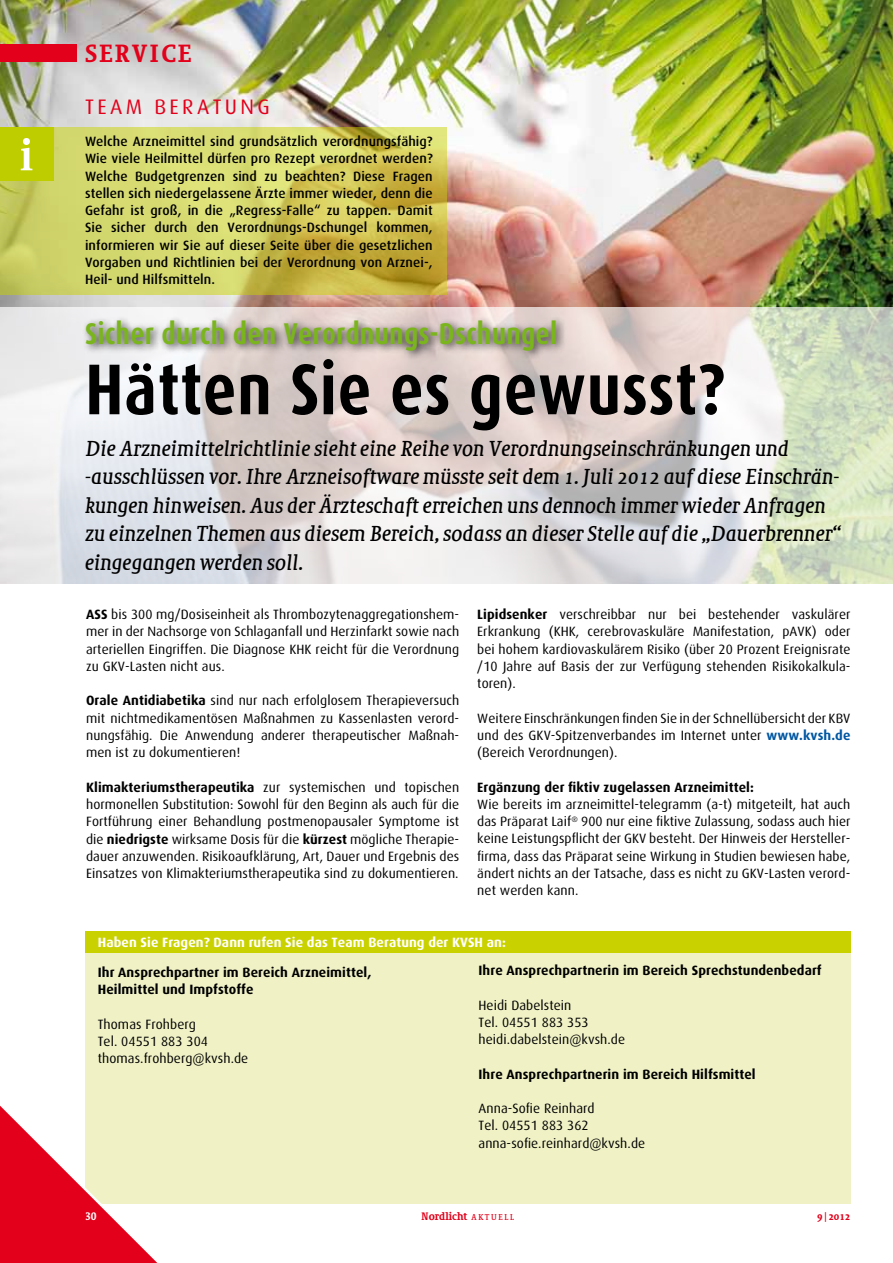
<style>
.page{position:relative;width:893px;height:1263px;background:#fff}
.page>*{position:absolute;margin:0;border:0;box-sizing:border-box;transform-origin:0 0}
.t1{font:700 72px "Dax Condensed";letter-spacing:.005em;color:#000}
.t2{font:700 30px "Dax Condensed";letter-spacing:.005em;color:#7ab51d}
.t3{font:24px "Sheriff Roman Bold Caps";letter-spacing:.05em;color:#e2001a}
.t4{font:21px/28.5px "Sheriff Italian";letter-spacing:.005em;color:#000}
.t5{font:21px "Dax OT";color:#e2001a}
.t6{font:13.5px/17.2px "Dax OT";letter-spacing:.005em;color:#000;text-align:justify}
.t7{font:500 13.5px/17.2px "Dax OT";letter-spacing:.005em;color:#000;text-align:justify}
.t8{font:700 13.5px/17.2px "Dax OT";letter-spacing:.005em;color:#000}
.t9{font:700 13.5px "Dax OT";letter-spacing:.005em;color:#fff}
.t10{font:700 10.5px "Sheriff";color:#e2001a}
.t11{font:10.5px "Sheriff Roman Bold Caps";color:#fff}
.s1{font-weight:700}
.s2{font-weight:700;color:#0057a3}
.s3{font-weight:400;font-size:8.25px}
</style>
<div class="page">
<img style="left:0;top:0;width:893px;height:307px">
<div style="left:85px;top:952px;width:765px;height:251px;background:#f0f2c6"></div>
<svg style="left:0;top:1105px;width:170px;height:158px"></svg>
<div style="left:0;top:45px;width:77px;height:17px;background:#e2001a"></div>
<svg style="left:0;top:128px;width:446px;height:167px;background:#d0cc60"></svg>
<svg style="left:0;top:307px;width:893px;height:277px"></svg>
<div style="left:82px;top:315px;width:484px;height:46px;background:#000;opacity:.75"></div>
<div style="left:85px;top:932px;width:765px;height:21px;background:#c9d200"></div>
<div style="left:0;top:128px;width:53px;height:53px;background:#bdcd00"></div>
<svg style="left:21px;top:138px;width:11px;height:32px"></svg>
<h3 class="t3" style="left:85px;top:39px;width:108px">SERVICE</h3>
<h3 class="t5" style="left:85px;top:95px;width:28px">Team</h3>
<h3 class="t5" style="left:154px;top:95px;width:29px">Berat</h3>
<h3 class="t5" style="left:225px;top:95px;width:30px">ung</h3>
<p class="t7" style="left:85px;top:133px;width:349px">Welche Arzneimittel sind grundsätzlich verordnungsfähig?<br>Wie viele Heilmittel dürfen pro Rezept verordnet werden?<br>Welche Budgetgrenzen sind zu beachten? Diese Fragen stellen sich niedergelassene Ärzte immer wieder, denn die Gefahr ist groß, in die „Regress-Falle“ zu tappen. Damit Sie sicher durch den Verordnungs-Dschungel kommen, informieren wir Sie auf dieser Seite über die gesetzlichen Vorgaben und Richtlinien bei der Verordnung von Arznei-, Heil- und Hilfsmitteln.</p>
<h2 class="t2" style="left:85px;top:316px;width:474px">Sicher durch den Verordnungs-Dschungel</h2>
<h1 class="t1" style="left:85px;top:348px;width:642px">Hätten Sie es gewusst?</h1>
<p class="t4" style="left:85px;top:434px;width:758px">Die Arzneimittelrichtlinie sieht eine Reihe von Verordnungseinschränkungen und -ausschlüssen vor. Ihre Arzneisoftware müsste seit dem 1. Juli 2012 auf diese Einschrän&shy;kungen hinweisen. Aus der Ärzteschaft erreichen uns dennoch immer wieder Anfragen zu einzelnen Themen aus diesem Bereich, sodass an dieser Stelle auf die „ Dauerbrenner“ eingegangen werden soll.</p>
<p class="t6" style="left:86px;top:606px;width:375px"><span class="s1">ASS</span> bis 300 mg/Dosiseinheit als Thrombozytenaggregationshem&shy;mer in der Nachsorge von Schlaganfall und Herzinfarkt sowie nach arteriellen Eingriffen. Die Diagnose KHK reicht für die Verordnung zu GKV-Lasten nicht aus.</p>
<p class="t6" style="left:86px;top:692px;width:375px"><span class="s1">Orale Antidiabetika</span> sind nur nach erfolglosem Therapieversuch mit nichtmedikamentösen Maßnahmen zu Kassenlasten verord&shy;nungsfähig. Die Anwendung anderer therapeutischer Maßnah&shy;men ist zu dokumentieren!</p>
<p class="t6" style="left:86px;top:778px;width:375px"><span class="s1">Klimakteriumstherapeutika</span> zur systemischen und topischen hormonellen Substitution: Sowohl für den Beginn als auch für die Fortführung einer Behandlung postmenopausaler Symptome ist die <span class="s1">niedrigste</span> wirksame Dosis für die <span class="s1">kürzest</span> mögliche Therapie&shy;dauer anzuwenden. Risikoaufklärung, Art, Dauer und Ergebnis des Einsatzes von Klimakteriumstherapeutika sind zu dokumentieren.</p>
<p class="t6" style="left:477px;top:606px;width:375px"><span class="s1">Lipidsenker</span> verschreibbar nur bei bestehender vaskulärer Erkrankung (KHK, cerebrovaskuläre Manifestation, pAVK) oder bei hohem kardiovaskulärem Risiko (über 20 Prozent Ereignisrate /10 Jahre auf Basis der zur Verfügung stehenden Risikokalkula&shy;toren).</p>
<p class="t6" style="left:477px;top:710px;width:375px">Weitere Einschränkungen finden Sie in der Schnellübersicht der KBV und des GKV-Spitzenverbandes im Internet unter <span class="s2">www.kvsh.de </span>(Bereich Verordnungen).</p>
<p class="t8" style="left:477px;top:778px;width:278px">Ergänzung der fiktiv zugelassen Arzneimittel:</p>
<p class="t6" style="left:477px;top:796px;width:375px">Wie bereits im arzneimittel-telegramm (a-t) mitgeteilt, hat auch das Präparat Laif<sup>®</sup> 900 nur eine fiktive Zulassung, sodass auch hier keine Leistungspflicht der GKV besteht. Der Hinweis der Hersteller&shy;firma, dass das Präparat seine Wirkung in Studien bewiesen habe, ändert nichts an der Tatsache, dass es nicht zu GKV-Lasten verord&shy;net werden kann.</p>
<p class="t9" style="left:98px;top:935px;width:410px">Haben Sie Fragen? Dann rufen Sie das Team Beratung der KVSH an:</p>
<p class="t8" style="left:98px;top:964px;width:275px">Ihr Ansprechpartner im Bereich Arzneimittel,<br>Heilmittel und Impfstoffe</p>
<p class="t6" style="left:98px;top:1016px;width:152px;text-align:left">Thomas Frohberg<br>Tel. 04551 883 304 thomas.frohberg@kvsh.de</p>
<p class="t8" style="left:478px;top:962px;width:345px">Ihre Ansprechpartnerin im Bereich Sprechstundenbedarf</p>
<p class="t6" style="left:478px;top:996px;width:148px;text-align:left">Heidi Dabelstein<br>Tel. 04551 883 353 heidi.dabelstein@kvsh.de</p>
<p class="t8" style="left:478px;top:1065px;width:279px">Ihre Ansprechpartnerin im Bereich Hilfsmittel</p>
<p class="t6" style="left:478px;top:1100px;width:168px;text-align:left">Anna-Sofie Reinhard<br>Tel. 04551 883 362 anna-sofie.reinhard@kvsh.de</p>
<p class="t11" style="left:85px;top:1210px;width:13px">30</p>
<p class="t10" style="left:421px;top:1210px;width:95px">Nordlicht <span class="s3">AK T UELL</span></p>
<p class="t10" style="left:817px;top:1210px;width:35px">9 | 2012</p>
</div>
